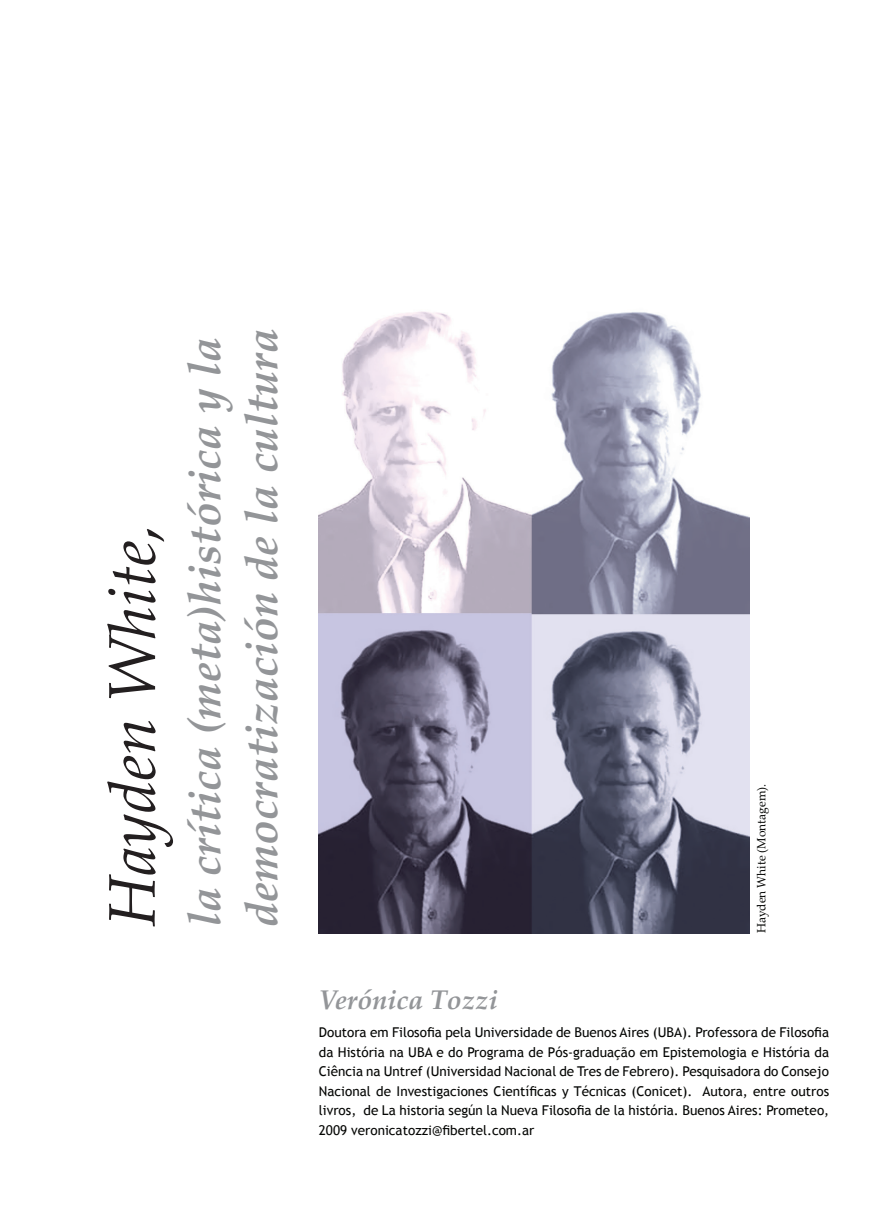
<style>
.page{position:relative;width:893px;height:1212px;background:#fff}
.page>*{position:absolute;margin:0;border:0;box-sizing:border-box;transform-origin:0 0}
.TÍTULO_1{font:italic 66px "Palatino Linotype";color:#231f20}
.TÍTULO_2{font:italic 700 45px "Palatino Linotype";color:#939598}
.AUTOR{font:italic 700 27px "Palatino Linotype";color:#939598}
.AUTOR_DADOS{font:13.5px/19.5px "Trebuchet MS";color:#040503;text-align:justify}
.LEGENDAS{font:12px "Palatino Linotype";color:#040503}
</style>
<div class="page">
<img style="left:319px;top:311px;width:430px;height:622px">
<p class="TÍTULO_1" style="left:85px;top:927px;width:406px;rotate:-90deg">Hayden White,</p>
<p class="TÍTULO_2" style="left:173px;top:927px;width:591px;rotate:-90deg">la crítica (meta)histórica y la</p>
<p class="TÍTULO_2" style="left:230px;top:927px;width:600px;rotate:-90deg">democratización de la cultura</p>
<p class="LEGENDAS" style="left:753px;top:933px;width:151px;rotate:-90deg">Hayden White (Montagem).</p>
<p class="AUTOR" style="left:319px;top:981px;width:180px">Verónica Tozzi</p>
<p class="AUTOR_DADOS" style="left:319px;top:1023px;width:512px">Doutora em Filosofia pela Universidade de Buenos Aires (UBA). Professora de Filosofia da História na UBA e do Programa de Pós-graduação em Epistemologia e História da Ciência na Untref (Universidad Nacional de Tres de Febrero). Pesquisadora do Consejo Nacional de Investigaciones Científicas y Técnicas (Conicet). Autora, entre outros livros, de La historia según la Nueva Filosofia de la história. Buenos Aires: Prometeo, 2009 veronicatozzi@fibertel.com.ar</p>
</div>
